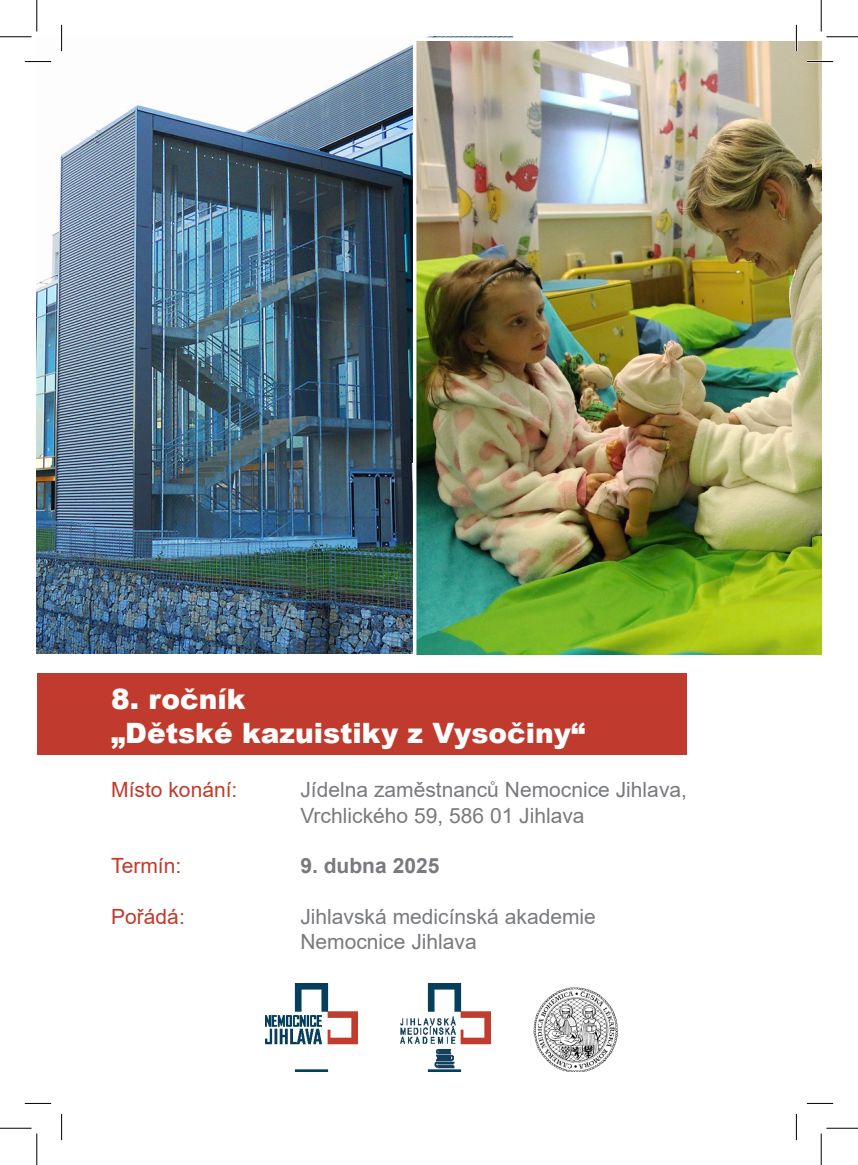
<style>
.page{position:relative;width:858px;height:1165px;background:#fff}
.page>*{position:absolute;margin:0;border:0;box-sizing:border-box;transform-origin:0 0}
.t1{font:900 28px "Arial";color:#fff}
.t2{font:21px/25.2px "Arial";color:#787a7d}
.t3{font:21px "Arial";color:#c03b2d}
.t4{font:700 21px "Arial";color:#787a7d}
</style>
<div class="page">
<img style="left:37px;top:44px;width:376px;height:610px">
<div style="left:37px;top:673px;width:649px;height:82px;background:#c03b2d"></div>
<img style="left:266px;top:983px;width:91px;height:88px">
<img style="left:533px;top:987px;width:85px;height:84px">
<img style="left:399px;top:983px;width:91px;height:89px">
<img style="left:416px;top:37px;width:405px;height:618px">
<hr style="left:25px;top:60px;width:26px;height:3px;background:#fff">
<hr style="left:806px;top:60px;width:26px;height:3px;background:#fff">
<hr style="left:60px;top:25px;width:3px;height:26px;background:#fff">
<hr style="left:795px;top:25px;width:2px;height:26px;background:#fff">
<svg style="left:25px;top:61px;width:26px;height:1px"></svg>
<svg style="left:806px;top:61px;width:26px;height:1px"></svg>
<svg style="left:25px;top:1103px;width:26px;height:1px"></svg>
<svg style="left:806px;top:1103px;width:26px;height:1px"></svg>
<svg style="left:61px;top:25px;width:1px;height:26px"></svg>
<svg style="left:61px;top:1114px;width:1px;height:26px"></svg>
<svg style="left:795px;top:25px;width:1px;height:26px"></svg>
<svg style="left:795px;top:1114px;width:1px;height:26px"></svg>
<hr style="left:0;top:36px;width:32px;height:1px;background:#000">
<hr style="left:826px;top:36px;width:31px;height:1px;background:#000">
<hr style="left:0;top:1128px;width:32px;height:1px;background:#000">
<hr style="left:826px;top:1128px;width:31px;height:1px;background:#000">
<hr style="left:36px;top:0;width:1px;height:32px;background:#000">
<hr style="left:36px;top:1133px;width:1px;height:32px;background:#000">
<hr style="left:820px;top:0;width:1px;height:32px;background:#000">
<hr style="left:820px;top:1133px;width:1px;height:32px;background:#000">
<p class="t1" style="left:111px;top:679px;width:136px">8. ročník</p>
<p class="t1" style="left:111px;top:713px;width:475px">„Dětské kazuistiky z Vysočiny“</p>
<p class="t3" style="left:111px;top:776px;width:128px">Místo konání:</p>
<p class="t2" style="left:300px;top:777px;width:388px">Jídelna zaměstnanců Nemocnice Jihlava,<br>Vrchlického 59, 586 01 Jihlava</p>
<p class="t3" style="left:111px;top:851px;width:72px">Termín:</p>
<p class="t4" style="left:300px;top:851px;width:140px">9. dubna 2025</p>
<p class="t3" style="left:111px;top:902px;width:75px">Pořádá:</p>
<p class="t2" style="left:300px;top:903px;width:297px">Jihlavská medicínská akademie</p>
<p class="t2" style="left:300px;top:928px;width:178px">Nemocnice Jihlava</p>
</div>
